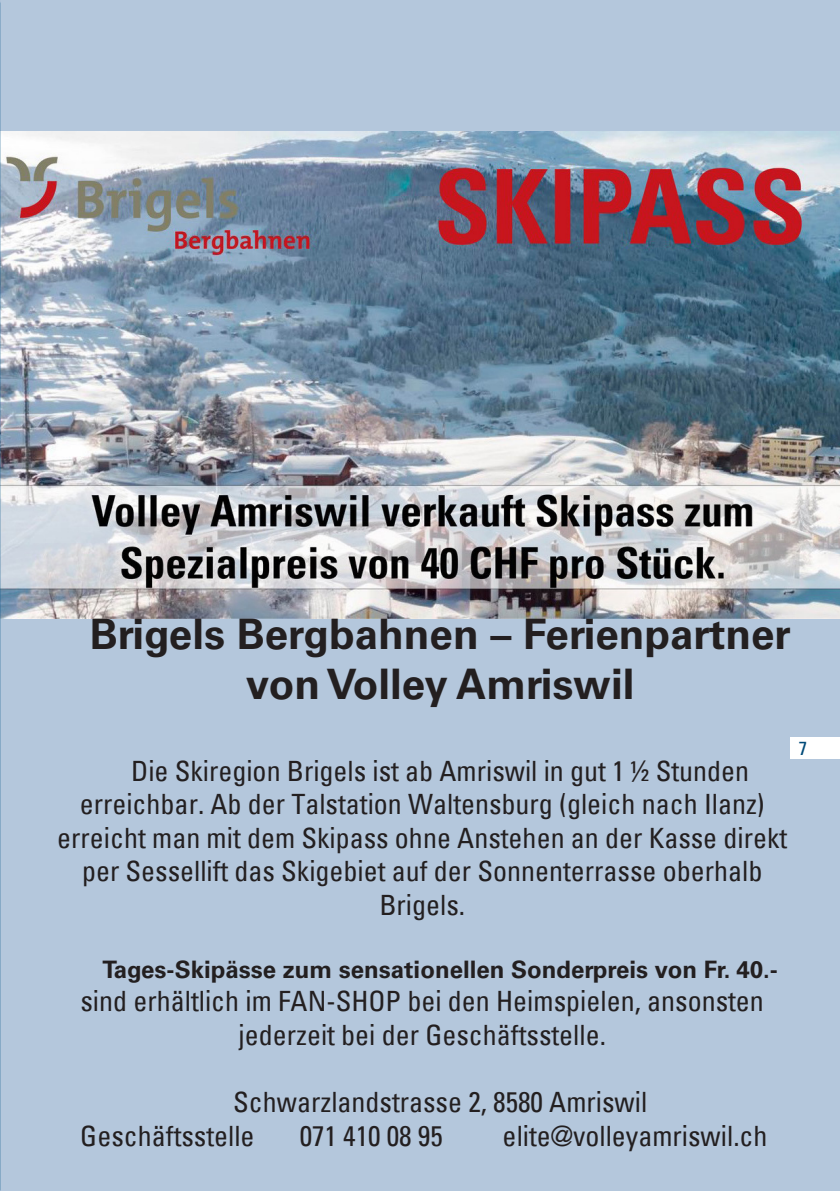
<style>
.page{position:relative;width:840px;height:1191px;background:#fff}
.page>*{position:absolute;margin:0;border:0;box-sizing:border-box;transform-origin:0 0}
.t1{font:700 42px "Univers LT Std";color:#231f20}
.t2{font:condensed 28px/33.6px "Univers";color:#231f20;text-align:center}
.t3{font:700 24px "Univers LT Std";color:#231f20}
.Seitenzahl{font:condensed 19px "Univers LT Std";color:#004a78}
</style>
<div class="page">
<div style="left:0;top:0;width:839px;height:1191px;background:#b4c7dc"></div>
<img style="left:1px;top:132px;width:838px;height:486px">
<div style="left:789px;top:737px;width:50px;height:22px;background:#fff"></div>
<img style="left:0;top:33px;width:1px;height:1067px">
<hr style="left:0;top:0;width:1px;height:151px;background:#231f20;opacity:.4">
<hr style="left:0;top:775px;width:1px;height:325px;background:#fff">
<p class="t1" style="left:90px;top:609px;width:702px">Brigels Bergbahnen – Ferienpartner</p>
<p class="t1" style="left:246px;top:659px;width:389px">von Volley Amriswil</p>
<p class="t2" style="left:131px;top:753px;width:619px">Die Skiregion Brigels ist ab Amriswil in gut 1 ½ Stunden</p>
<p class="t2" style="left:80px;top:787px;width:686px">erreichbar. Ab der Talstation Waltensburg (gleich nach Ilanz)</p>
<p class="t2" style="left:57px;top:820px;width:731px">erreicht man mit dem Skipass ohne Anstehen an der Kasse direkt</p>
<p class="t2" style="left:82px;top:854px;width:681px">per Sessellift das Skigebiet auf der Sonnenterrasse oberhalb</p>
<p class="t2" style="left:379px;top:888px;width:87px">Brigels.</p>
<p class="t3" style="left:103px;top:955px;width:676px">Tages-Skipässe zum sensationellen Sonderpreis von Fr. 40.-</p>
<p class="t2" style="left:80px;top:984px;width:684px">sind erhältlich im FAN-SHOP bei den Heimspielen, ansonsten jederzeit bei der Geschäftsstelle.</p>
<p class="t2" style="left:233px;top:1084px;width:415px">Schwarzlandstrasse 2, 8580 Amriswil</p>
<p class="t2" style="left:80px;top:1118px;width:176px">Geschäftsstelle</p>
<p class="t2" style="left:299px;top:1118px;width:144px">071 410 08 95</p>
<p class="t2" style="left:502px;top:1118px;width:266px">elite@volleyamriswil.ch</p>
<p class="Seitenzahl" style="left:798px;top:736px;width:10px">7</p>
<p class="Seitenzahl" style="left:802px;top:736px;width:10px">7</p>
</div>
